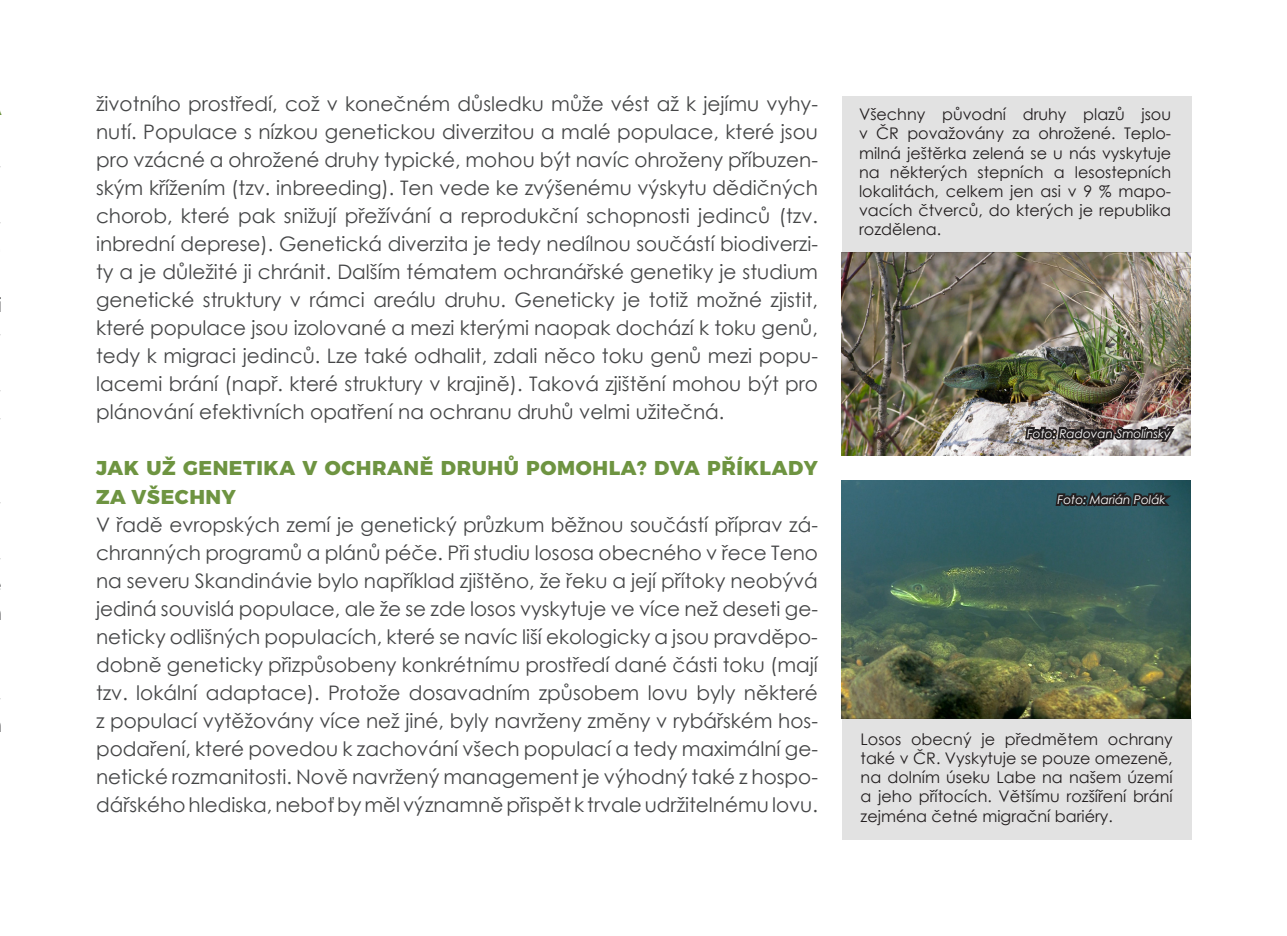
<style>
.page{position:relative;width:1287px;height:936px;background:#fff}
.page>*{position:absolute;margin:0;border:0;box-sizing:border-box;transform-origin:0 0}
.t1{font:20px/28px "Century Gothic";color:#454647;text-align:justify}
.t2{font:800 20px/28px "Montserrat";letter-spacing:.03em;color:#6e9441}
.t3{font:16px/19.2px "Century Gothic";color:#231f20;text-align:justify}
.t4{font:italic 12px "Century Gothic";color:#fff}
</style>
<div class="page">
<img style="left:842px;top:480px;width:349px;height:238px">
<img style="left:842px;top:252px;width:349px;height:204px">
<div style="left:842px;top:96px;width:349px;height:156px;background:#e2e2e2"></div>
<div style="left:842px;top:718px;width:349px;height:121px;background:#e2e2e2"></div>
<img style="left:1022px;top:371px;width:158px;height:142px">
<p class="t1" style="left:96px;top:89px;width:723px">životního prostředí, což v konečném důsledku může vést až k jejímu vyhy&shy;nutí. Populace s nízkou genetickou diverzitou a malé populace, které jsou pro vzácné a ohrožené druhy typické, mohou být navíc ohroženy příbuzen&shy;ským křížením (tzv. inbreeding). Ten vede ke zvýšenému výskytu dědičných chorob, které pak snižují přežívání a reprodukční schopnosti jedinců (tzv. inbrední deprese). Genetická diverzita je tedy nedílnou součástí biodiverzi&shy;ty a je důležité ji chránit. Dalším tématem ochranářské genetiky je studium genetické struktury v rámci areálu druhu. Geneticky je totiž možné zjistit, které populace jsou izolované a mezi kterými naopak dochází k toku genů, tedy k migraci jedinců. Lze také odhalit, zdali něco toku genů mezi popu&shy;lacemi brání (např. které struktury v krajině). Taková zjištění mohou být pro plánování efektivních opatření na ochranu druhů velmi užitečná.</p>
<p class="t2" style="left:96px;top:454px;width:723px">JAK UŽ GENETIKA V OCHRANĚ DRUHŮ POMOHLA? DVA PŘÍKLADY<br>ZA VŠECHNY</p>
<p class="t1" style="left:96px;top:509px;width:723px">V řadě evropských zemí je genetický průzkum běžnou součástí příprav zá&shy;chranných programů a plánů péče. Při studiu lososa obecného v řece Teno na severu Skandinávie bylo například zjištěno, že řeku a její přítoky neobývá jediná souvislá populace, ale že se zde losos vyskytuje ve více než deseti ge&shy;neticky odlišných populacích, které se navíc liší ekologicky a jsou pravděpo&shy;dobně geneticky přizpůsobeny konkrétnímu prostředí dané části toku (mají tzv. lokální adaptace). Protože dosavadním způsobem lovu byly některé z populací vytěžovány více než jiné, byly navrženy změny v rybářském hos&shy;podaření, které povedou k zachování všech populací a tedy maximální ge&shy;netické rozmanitosti. Nově navržený management je výhodný také z hospo&shy;dářského hlediska, neboť by měl významně přispět k trvale udržitelnému lovu.</p>
<p class="t3" style="left:859px;top:104px;width:314px">Všechny původní druhy plazů jsou v ČR považovány za ohrožené. Teplo&shy;milná ještěrka zelená se u nás vyskytuje na některých stepních a lesostepních lokalitách, celkem jen asi v 9 % mapo&shy;vacích čtverců, do kterých je republika rozdělena.</p>
<p class="t4" style="left:1027px;top:424px;width:145px">Foto: Radovan Smolinský</p>
<p class="t4" style="left:1057px;top:491px;width:109px">Foto: Marián Polák</p>
<p class="t3" style="left:860px;top:728px;width:314px">Losos obecný je předmětem ochrany také v ČR. Vyskytuje se pouze omezeně, na dolním úseku Labe na našem území a jeho přítocích. Většímu rozšíření brání zejména četné migrační bariéry.</p>
</div>
